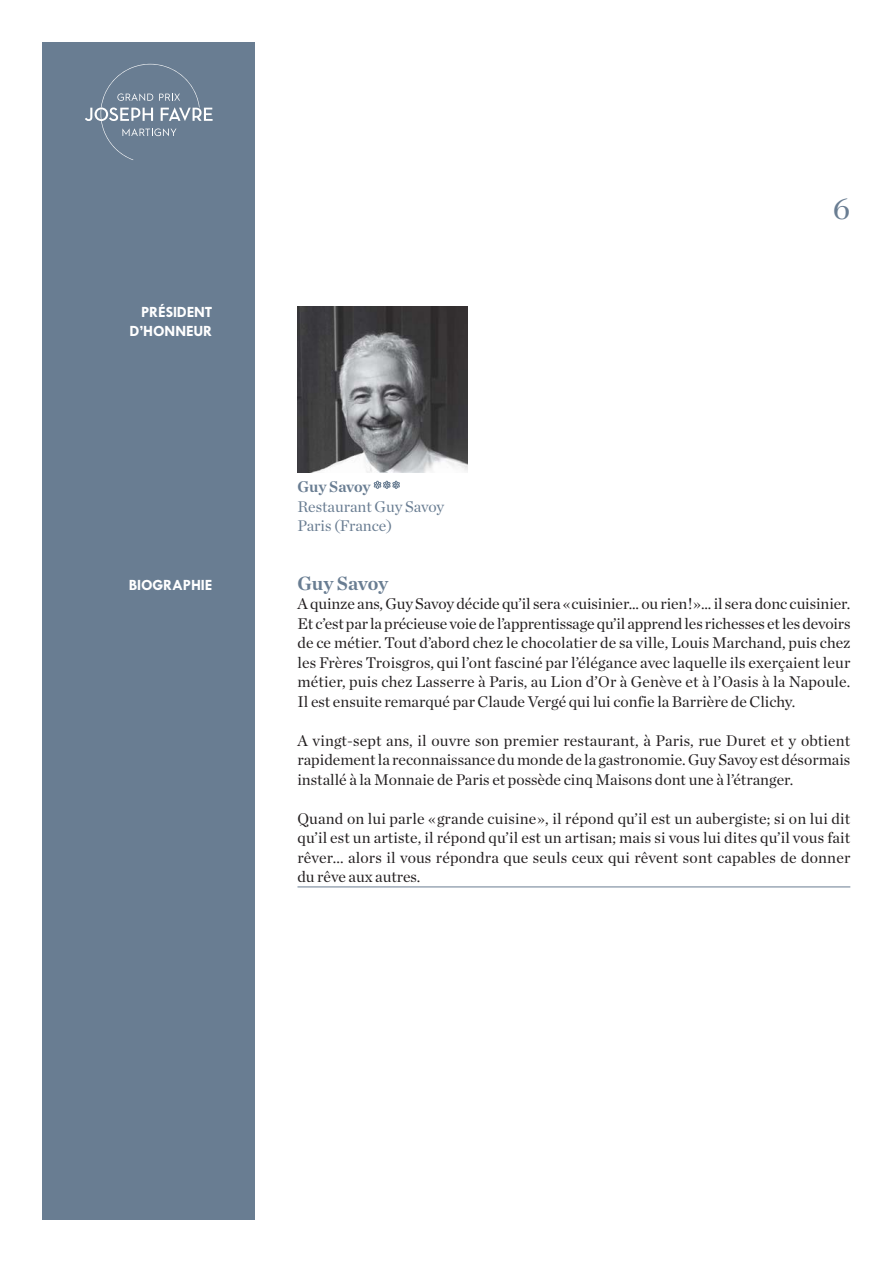
<style>
.page{position:relative;width:893px;height:1263px;background:#fff}
.page>*{position:absolute;margin:0;border:0;box-sizing:border-box;transform-origin:0 0}
.t1{font:31.5px "Chronicle Deck";color:#697d92}
.t2{font:700 19.5px "Chronicle Deck";letter-spacing:-.005em;color:#697d92}
.t3{font:15.75px/19.5px "Chronicle Deck";color:#231f20;text-align:justify}
.t4{font:15.75px/19.5px "Chronicle Deck";color:#697d92}
.t5{font:700 15.75px/19.5px "Tw Cen";letter-spacing:-.01em;color:#fff;text-align:right}
.t6{font:700 15.75px "Chronicle Deck";letter-spacing:-.005em;color:#697d92}
</style>
<div class="page">
<div style="left:42px;top:43px;width:213px;height:1177px;background:#697d92"></div>
<svg style="left:85px;top:64px;width:128px;height:96px"></svg>
<img style="left:297px;top:306px;width:171px;height:167px">
<hr style="left:297px;top:887px;width:553px;height:1px;background:#697d92">
<svg style="left:373px;top:481px;width:27px;height:8px"></svg>
<p class="t5" style="left:130px;top:302px;width:84px">PRÉSIDENT<br>D’HONNEUR</p>
<p class="t5" style="left:129px;top:575px;width:85px">BIOGRAPHIE</p>
<p class="t6" style="left:297px;top:481px;width:75px">Guy Savoy</p>
<p class="t4" style="left:297px;top:498px;width:148px">Restaurant Guy Savoy<br>Paris (France)</p>
<h1 class="t1" style="left:833px;top:197px;width:19px">6</h1>
<p class="t2" style="left:297px;top:576px;width:92px">Guy Savoy</p>
<p class="t3" style="left:297px;top:596px;width:554px">A quinze ans, Guy Savoy décide qu’il sera «cuisinier... ou rien!»... il sera donc cuisinier.<br>Et c’est par la précieuse voie de l’apprentissage qu’il apprend les richesses et les devoirs de ce métier. Tout d’abord chez le chocolatier de sa ville, Louis Marchand, puis chez les Frères Troisgros, qui l’ont fasciné par l’élégance avec laquelle ils exerçaient leur métier, puis chez Lasserre à Paris, au Lion d’Or à Genève et à l’Oasis à la Napoule.<br>Il est ensuite remarqué par Claude Vergé qui lui confie la Barrière de Clichy.</p>
<p class="t3" style="left:297px;top:732px;width:554px">A vingt-sept ans, il ouvre son premier restaurant, à Paris, rue Duret et y obtient rapidement la reconnaissance du monde de la gastronomie. Guy Savoy est désormais installé à la Monnaie de Paris et possède cinq Maisons dont une à l’étranger.</p>
<p class="t3" style="left:297px;top:810px;width:554px">Quand on lui parle «grande cuisine», il répond qu’il est un aubergiste; si on lui dit qu’il est un artiste, il répond qu’il est un artisan; mais si vous lui dites qu’il vous fait rêver... alors il vous répondra que seuls ceux qui rêvent sont capables de donner du rêve aux autres.</p>
</div>
